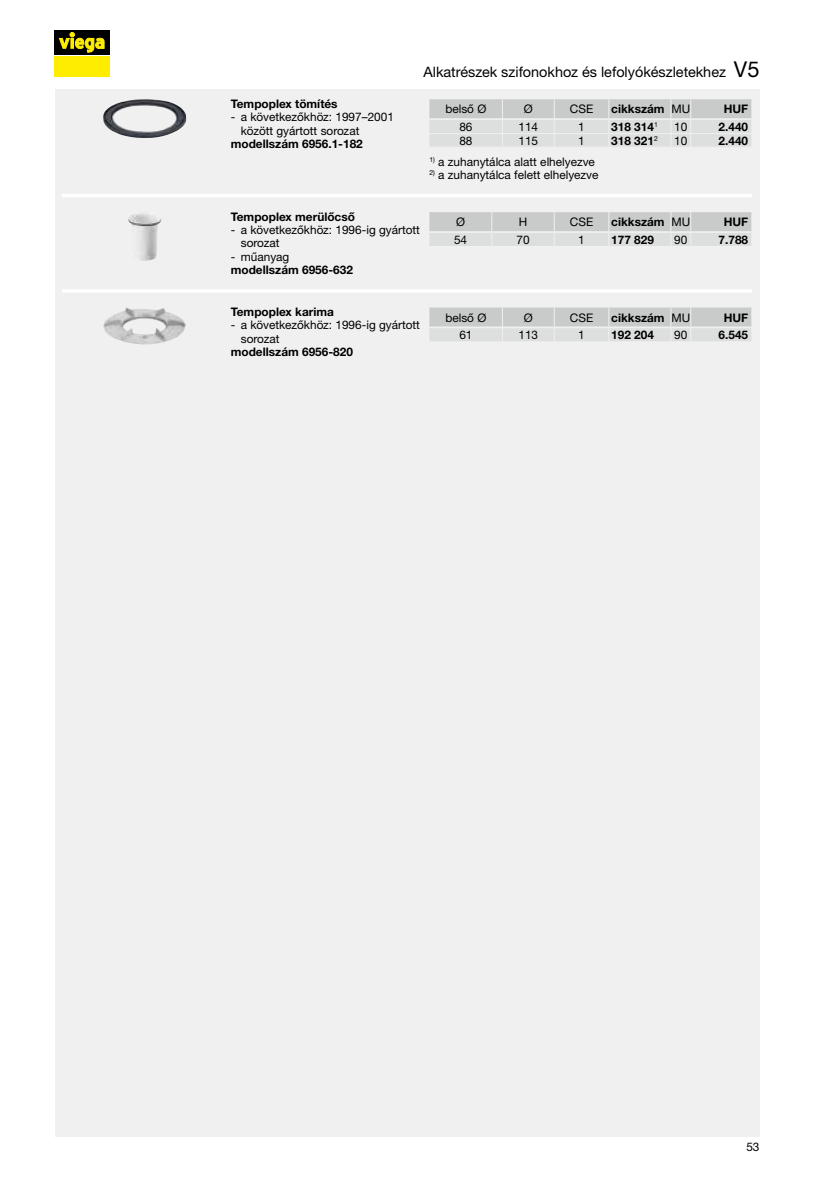
<style>
.page{position:relative;width:834px;height:1181px;background:#fff}
.page>*{position:absolute;margin:0;border:0;box-sizing:border-box;transform-origin:0 0}
.t1{font:14.35px "M Ying Hei PR Cfor Viega W4";color:#000}
.t2{font:11.9px/13.5px "M Ying Hei PR Cfor Viega W4";color:#000}
.t3{font:11.9px "M Ying Hei PR Cfor Viega W7";color:#000}
.s1{font-size:21.88px}
.s2{font-family:"M Ying Hei PR Cfor Viega W4"}
</style>
<div class="page">
<div style="left:55px;top:89px;width:704px;height:1047px;background:#f0f0f0"></div>
<svg style="left:429px;top:99px;width:323px;height:48px;background:#d6d7d7"></svg>
<img style="left:103px;top:99px;width:83px;height:39px">
<svg style="left:429px;top:212px;width:323px;height:34px;background:#d3d4d4"></svg>
<img style="left:128px;top:214px;width:33px;height:47px">
<svg style="left:429px;top:307px;width:323px;height:34px;background:#d3d4d4"></svg>
<img style="left:103px;top:307px;width:83px;height:37px">
<hr style="left:62px;top:194px;width:690px;height:3px;background:#fff">
<hr style="left:62px;top:289px;width:690px;height:4px;background:#fff">
<div style="left:55px;top:56px;width:55px;height:21px;background:#ffed00"></div>
<div style="left:55px;top:30px;width:55px;height:24px;background:#000"></div>
<svg style="left:59px;top:32px;width:45px;height:21px"></svg>
<p class="t3" style="left:231px;top:96px;width:108px">Tempoplex tömítés</p>
<p class="t2" style="left:241px;top:110px;width:155px;text-indent:-10px">- a következőkhöz: 1997–2001 között gyártott sorozat</p>
<p class="t3" style="left:231px;top:136px;width:133px">modellszám 6956.1‑182</p>
<p class="t1" style="left:423px;top:63px;width:337px">Alkatrészek szifonokhoz és lefolyókészletekhez <span class="s1">V5</span></p>
<p class="t2" style="left:445px;top:102px;width:42px">belső Ø</p>
<p class="t2" style="left:523px;top:102px;width:10px">Ø</p>
<p class="t2" style="left:569px;top:102px;width:25px">CSE</p>
<p class="t3" style="left:611px;top:102px;width:80px">cikkszám <span class="s2">MU</span></p>
<p class="t3" style="left:723px;top:102px;width:26px">HUF</p>
<p class="t2" style="left:459px;top:120px;width:15px">86</p>
<p class="t2" style="left:518px;top:120px;width:21px">114</p>
<p class="t2" style="left:578px;top:120px;width:8px">1</p>
<p class="t3" style="left:611px;top:119px;width:48px">318 314<sup>1</sup></p>
<p class="t2" style="left:674px;top:120px;width:15px">10</p>
<p class="t3" style="left:718px;top:119px;width:31px">2.440</p>
<p class="t2" style="left:459px;top:133px;width:15px">88</p>
<p class="t2" style="left:518px;top:133px;width:21px">115</p>
<p class="t2" style="left:578px;top:133px;width:8px">1</p>
<p class="t3" style="left:611px;top:133px;width:48px">318 321<sup>2</sup></p>
<p class="t2" style="left:674px;top:133px;width:15px">10</p>
<p class="t3" style="left:718px;top:133px;width:31px">2.440</p>
<p class="t2" style="left:429px;top:154px;width:167px"><sup>1)</sup> a zuhanytálca alatt elhelyezve</p>
<p class="t2" style="left:429px;top:168px;width:170px"><sup>2)</sup> a zuhanytálca felett elhelyezve</p>
<p class="t3" style="left:231px;top:209px;width:126px">Tempoplex merülőcső</p>
<p class="t2" style="left:241px;top:223px;width:181px;text-indent:-10px">- a következőkhöz: 1996-ig gyártott sorozat</p>
<p class="t2" style="left:231px;top:250px;width:60px">- műanyag</p>
<p class="t3" style="left:231px;top:263px;width:124px">modellszám--6956‑632</p>
<p class="t3" style="left:231px;top:304px;width:105px">Tempoplex karima</p>
<p class="t2" style="left:241px;top:318px;width:181px;text-indent:-10px">- a következőkhöz: 1996-ig gyártott sorozat</p>
<p class="t3" style="left:231px;top:344px;width:124px">modellszám--6956‑820</p>
<p class="t2" style="left:456px;top:215px;width:10px">Ø</p>
<p class="t2" style="left:518px;top:215px;width:10px">H</p>
<p class="t2" style="left:569px;top:215px;width:25px">CSE</p>
<p class="t3" style="left:611px;top:215px;width:80px">cikkszám <span class="s2">MU</span></p>
<p class="t3" style="left:723px;top:215px;width:26px">HUF</p>
<p class="t2" style="left:454px;top:233px;width:15px">54</p>
<p class="t2" style="left:516px;top:233px;width:15px">70</p>
<p class="t2" style="left:578px;top:233px;width:8px">1</p>
<p class="t3" style="left:611px;top:232px;width:44px">177 829</p>
<p class="t2" style="left:674px;top:233px;width:15px">90</p>
<p class="t3" style="left:718px;top:232px;width:31px">7.788</p>
<p class="t2" style="left:445px;top:311px;width:42px">belső Ø</p>
<p class="t2" style="left:523px;top:311px;width:10px">Ø</p>
<p class="t2" style="left:569px;top:311px;width:25px">CSE</p>
<p class="t3" style="left:611px;top:310px;width:80px">cikkszám <span class="s2">MU</span></p>
<p class="t3" style="left:723px;top:310px;width:26px">HUF</p>
<p class="t2" style="left:459px;top:328px;width:15px">61</p>
<p class="t2" style="left:518px;top:328px;width:21px">113</p>
<p class="t2" style="left:578px;top:328px;width:8px">1</p>
<p class="t3" style="left:611px;top:327px;width:44px">192 204</p>
<p class="t2" style="left:674px;top:328px;width:15px">90</p>
<p class="t3" style="left:718px;top:327px;width:31px">6.545</p>
<p class="t2" style="left:746px;top:1140px;width:15px">53</p>
</div>
